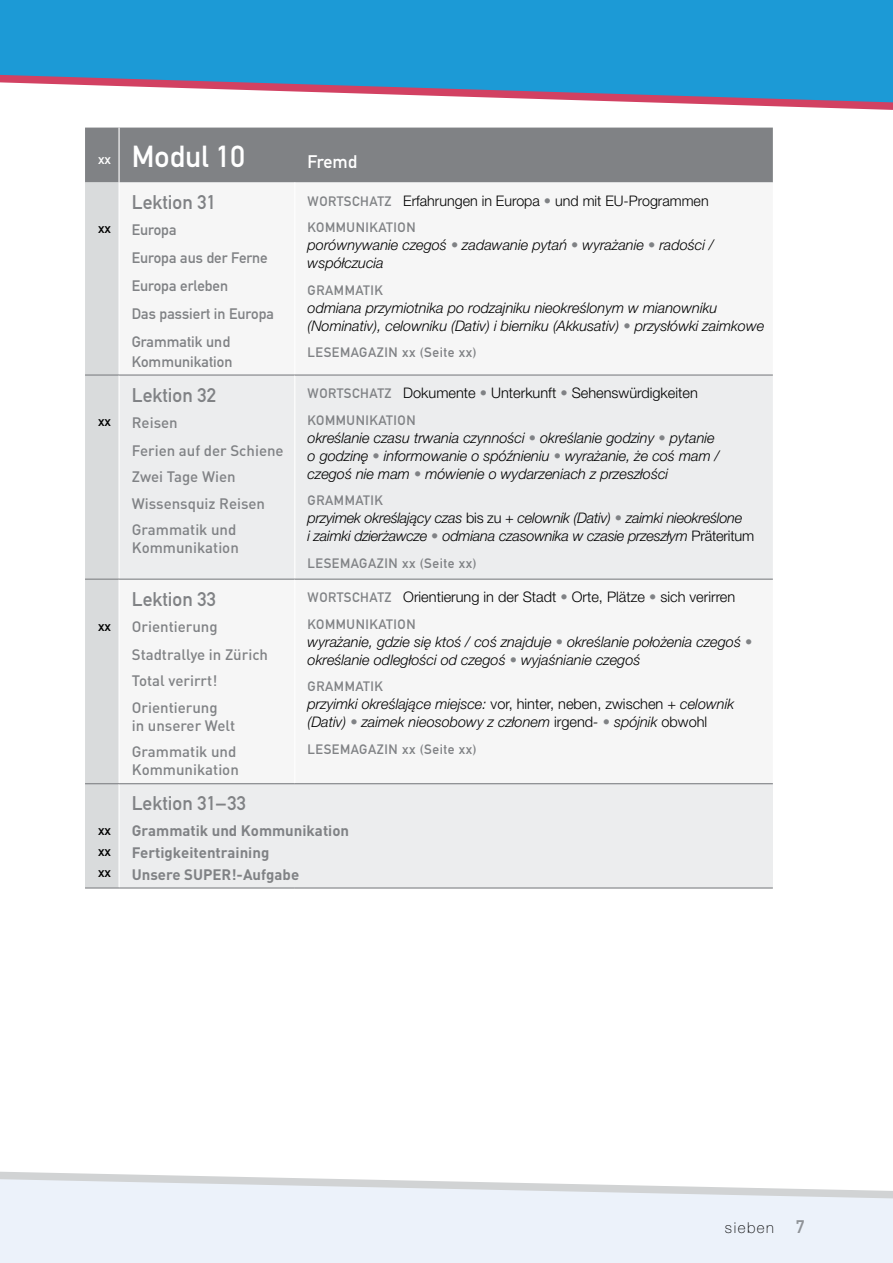
<style>
.page{position:relative;width:893px;height:1263px;background:#fff}
.page>*{position:absolute;margin:0;border:0;box-sizing:border-box;transform-origin:0 0}
.t1{font:30px "DIN Mittelschrift Std";color:#fff}
.t2{font:19.5px "DIN Mittelschrift Std";color:#808285}
.t3{font:18px "DIN Mittelschrift Std";letter-spacing:-.01em;color:#fff}
.t4{font:500 15px/26.5px "DIN";color:#808285}
.t5{font:15px/28px "DIN Mittelschrift Std";color:#808285}
.t6{font:700 15px/21.6px "DIN";color:#808285}
.t7{font:100 15px "Helvetica Neue LT Pro";letter-spacing:.1em;color:#000}
.t8{font:italic 300 14.55px/18px "Helvetica Neue LT Pro";color:#000}
.t9{font:300 14.55px "Helvetica Neue LT Pro";color:#000}
.t10{font:13.5px "DIN Mittelschrift Std";letter-spacing:.04em;color:#808285}
.t11{font:13.5px/21.3px "DIN Mittelschrift Std";color:#000;text-align:justify}
.t12{font:13.5px "DIN Mittelschrift Std";color:#fff}
.s1{font-family:"DIN Mittelschrift Std";font-weight:400;font-size:13.5px;color:#808285}
.s2{font-style:italic;color:#808285}
.s3{color:#808285}
.s4{font-style:normal}
.s5{font-family:"DIN Mittelschrift Std";font-weight:400;font-size:18px}
</style>
<div class="page">
<div style="left:0;top:1203px;width:893px;height:60px;background:#ecf2fa"></div>
<svg style="left:0;top:1171px;width:893px;height:32px"></svg>
<div style="left:0;top:0;width:893px;height:43px;background:#1c9ad6"></div>
<svg style="left:0;top:43px;width:893px;height:67px"></svg>
<svg style="left:85px;top:128px;width:688px;height:655px;background:#9ea0a3"></svg>
<div style="left:120px;top:182px;width:653px;height:601px;background:#f6f6f6"></div>
<div style="left:120px;top:376px;width:653px;height:203px;background:#ecedee"></div>
<div style="left:85px;top:784px;width:34px;height:104px;background:#d9dbdc"></div>
<div style="left:119px;top:784px;width:654px;height:104px;background:#ecedee"></div>
<hr style="left:118px;top:182px;width:2px;height:192px;background:#fff">
<hr style="left:294px;top:182px;width:1px;height:192px;background:#fff">
<hr style="left:85px;top:374px;width:34px;height:2px;background:#808285">
<hr style="left:118px;top:376px;width:2px;height:203px;background:#fff">
<hr style="left:119px;top:374px;width:176px;height:2px;background:#808285">
<hr style="left:294px;top:376px;width:1px;height:203px;background:#fff">
<hr style="left:295px;top:374px;width:478px;height:2px;background:#808285">
<hr style="left:85px;top:579px;width:34px;height:1px;background:#808285">
<hr style="left:118px;top:580px;width:2px;height:203px;background:#fff">
<hr style="left:119px;top:579px;width:176px;height:1px;background:#808285">
<hr style="left:294px;top:580px;width:1px;height:203px;background:#fff">
<hr style="left:295px;top:579px;width:478px;height:1px;background:#808285">
<hr style="left:85px;top:783px;width:34px;height:1px;background:#808285">
<hr style="left:118px;top:784px;width:2px;height:103px;background:#fff">
<hr style="left:119px;top:783px;width:176px;height:1px;background:#808285">
<hr style="left:295px;top:783px;width:478px;height:1px;background:#808285">
<hr style="left:118px;top:128px;width:2px;height:54px;background:#fff">
<hr style="left:85px;top:887px;width:34px;height:1px;background:#808285">
<hr style="left:119px;top:887px;width:176px;height:1px;background:#808285">
<hr style="left:295px;top:887px;width:478px;height:1px;background:#808285">
<p class="t12" style="left:98px;top:151px;width:14px">xx</p>
<p class="t11" style="left:98px;top:218px;width:14px">xx</p>
<p class="t11" style="left:98px;top:411px;width:14px">xx</p>
<p class="t11" style="left:98px;top:616px;width:14px">xx</p>
<p class="t11" style="left:98px;top:819px;width:14px">xx xx xx</p>
<h1 class="t1" style="left:132px;top:139px;width:115px">Modul 10</h1>
<p class="t3" style="left:308px;top:152px;width:51px">Fremd</p>
<h2 class="t2" style="left:132px;top:191px;width:86px">Lektion 31</h2>
<p class="t5" style="left:132px;top:216px;width:144px">Europa<br>Europa aus der Ferne<br>Europa erleben<br>Das passiert in Europa<br>Grammatik und</p>
<p class="t5" style="left:132px;top:347px;width:102px">Kommunikation</p>
<p class="t9" style="left:308px;top:192px;width:403px"><span class="s1">WORTSCHATZ</span> Erfahrungen in Europa <span class="s2">•</span> und mit EU-Programmen</p>
<p class="t10" style="left:308px;top:219px;width:110px">KOMMUNIKATION</p>
<p class="t8" style="left:308px;top:236px;width:408px">porównywanie czegoś <span class="s3">•</span> zadawanie pytań <span class="s3">•</span> wyrażanie <span class="s3">•</span> radości / współczucia</p>
<p class="t10" style="left:308px;top:282px;width:77px">GRAMMATIK</p>
<p class="t8" style="left:308px;top:298px;width:458px">odmiana przymiotnika po rodzajniku nieokreślonym w mianowniku (Nominativ), celowniku (Dativ) i bierniku (Akkusativ) <span class="s3">•</span> przysłówki zaimkowe</p>
<p class="t10" style="left:308px;top:344px;width:171px">LESEMAGAZIN xx (Seite xx)</p>
<h2 class="t2" style="left:132px;top:383px;width:86px">Lektion 32</h2>
<p class="t4" style="left:132px;top:408px;width:153px;line-height:28px">Reisen<br>Ferien auf der Schiene</p>
<p class="t4" style="left:132px;top:463px;width:135px">Zwei Tage Wien<br>Wissensquiz Reisen<br>Grammatik und</p>
<p class="t4" style="left:132px;top:534px;width:109px">Kommunikation</p>
<h2 class="t2" style="left:132px;top:587px;width:86px">Lektion 33</h2>
<p class="t4" style="left:132px;top:612px;width:138px;line-height:28px">Orientierung<br>Stadtrallye in Zürich</p>
<p class="t4" style="left:132px;top:667px;width:87px">Total verirrt!<br>Orientierung</p>
<p class="t4" style="left:132px;top:711px;width:106px">in unserer Welt<br>Grammatik und</p>
<p class="t4" style="left:132px;top:756px;width:109px">Kommunikation</p>
<p class="t9" style="left:308px;top:384px;width:392px"><span class="s1">WORTSCHATZ</span> Dokumente <span class="s2">•</span> Unterkunft <span class="s2">•</span> Sehenswürdigkeiten</p>
<p class="t10" style="left:308px;top:412px;width:110px">KOMMUNIKATION</p>
<p class="t8" style="left:308px;top:428px;width:414px">określanie czasu trwania czynności <span class="s3">•</span> określanie godziny <span class="s3">•</span> pytanie o godzinę <span class="s3">•</span> informowanie o spóźnieniu <span class="s3">•</span> wyrażanie, że coś mam / czegoś nie mam <span class="s3">•</span> mówienie o wydarzeniach z przeszłości</p>
<p class="t10" style="left:308px;top:492px;width:77px">GRAMMATIK</p>
<p class="t8" style="left:308px;top:509px;width:448px">przyimek określający czas <span class="s4">bis zu</span> + celownik (Dativ) <span class="s3">•</span> zaimki nieokreślone<br>i zaimki dzierżawcze <span class="s3">•</span> odmiana czasownika w czasie przeszłym <span class="s4">Präteritum</span></p>
<p class="t10" style="left:308px;top:555px;width:171px">LESEMAGAZIN xx (Seite xx)</p>
<p class="t9" style="left:308px;top:588px;width:429px"><span class="s1">WORTSCHATZ</span> Orientierung in der Stadt <span class="s2">•</span> Orte, Plätze <span class="s2">•</span> sich verirren</p>
<p class="t10" style="left:308px;top:616px;width:110px">KOMMUNIKATION</p>
<p class="t8" style="left:308px;top:632px;width:446px">wyrażanie, gdzie się ktoś / coś znajduje <span class="s3">•</span> określanie położenia czegoś <span class="s3">• </span>określanie odległości od czegoś <span class="s3">•</span> wyjaśnianie czegoś</p>
<p class="t10" style="left:308px;top:679px;width:77px">GRAMMATIK</p>
<p class="t8" style="left:308px;top:695px;width:428px">przyimki określające miejsce: <span class="s4">vor, hinter, neben, zwischen</span> + celownik (Dativ) <span class="s3">•</span> zaimek nieosobowy z członem <span class="s4">irgend</span>- <span class="s3">•</span> spójnik <span class="s4">obwohl</span></p>
<p class="t10" style="left:308px;top:741px;width:171px">LESEMAGAZIN xx (Seite xx)</p>
<h2 class="t2" style="left:132px;top:792px;width:116px">Lektion 31–33</h2>
<p class="t6" style="left:132px;top:819px;width:219px">Grammatik und Kommunikation<br>Fertigkeitentraining<br>Unsere SUPER!-Aufgabe</p>
<p class="t7" style="left:725px;top:1219px;width:80px">sieben <span class="s5">7</span></p>
</div>
